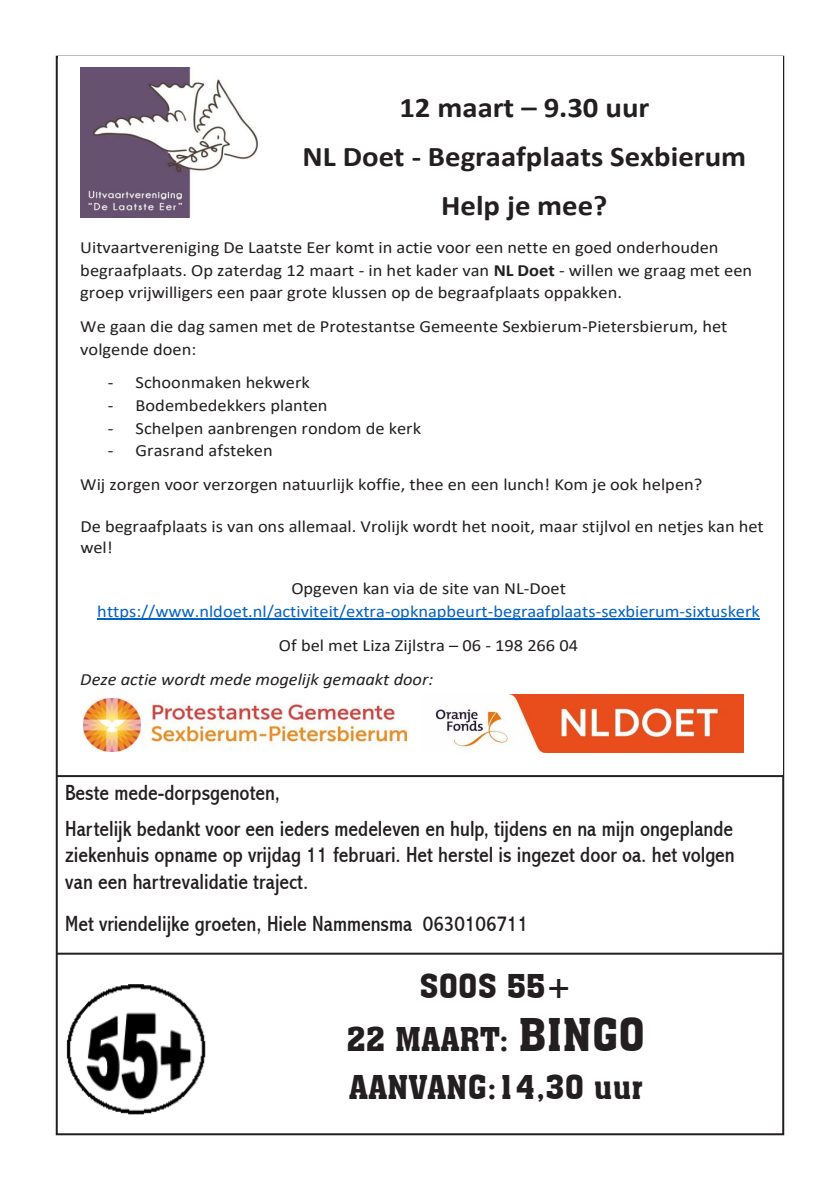
<style>
.page{position:relative;width:840px;height:1191px;background:#fff}
.page>*{position:absolute;margin:0;border:0;box-sizing:border-box;transform-origin:0 0}
.No_Spacing{font:32px "Aachen BT";color:#231f20}
.t1{font:700 28.6px/48.8px "Calibri";color:#231f20;text-align:center;scale:1.08 1}
.No_Spacing-2{font:condensed 22px/26.4px "Abadi";color:#231f20}
.t2{font:17px/22.6px "Calibri";color:#231f20;scale:1.08 1}
.t3{font:17px/22.6px "Calibri";color:#0563c1;text-align:center;scale:1.08 1}
.t4{font:italic 17px/34.2px "Calibri";color:#231f20;scale:1.08 1}
.s1{font-weight:700}
.s2{color:#231f20}
.s3{font-style:normal}
.s4{font-size:44px}
</style>
<div class="page">
<hr style="left:57px;top:775px;width:725px;height:2px;background:#231f20">
<hr style="left:56px;top:952px;width:726px;height:2px;background:#231f20">
<img style="left:66px;top:984px;width:140px;height:130px">
<hr style="left:97px;top:618px;width:662px;height:2px;background:#0563c1">
<img style="left:80px;top:68px;width:177px;height:149px">
<img style="left:84px;top:698px;width:322px;height:53px">
<img style="left:435px;top:695px;width:307px;height:57px">
<p class="t1" style="left:302px;top:83px;width:412px">12 maart – 9.30 uur<br>NL Doet - Begraafplaats Sexbierum<br>Help je mee?</p>
<p class="t2" style="left:80px;top:236px;width:623px">Uitvaartvereniging De Laatste Eer komt in actie voor een nette en goed onderhouden begraafplaats. Op zaterdag 12 maart - in het kader van <span class="s1">NL Doet</span> - willen we graag met een groep vrijwilligers een paar grote klussen op de begraafplaats oppakken.</p>
<p class="t2" style="left:80px;top:315px;width:600px">We gaan die dag samen met de Protestantse Gemeente Sexbierum-Pietersbierum, het volgende doen:</p>
<p class="t2" style="left:108px;top:371px;width:188px">- Schoonmaken hekwerk</p>
<p class="t2" style="left:108px;top:394px;width:205px">- Bodembedekkers planten</p>
<p class="t2" style="left:108px;top:416px;width:291px">- Schelpen aanbrengen rondom de kerk</p>
<p class="t2" style="left:80px;top:433px;width:577px;line-height:34px;text-indent:28px">- Grasrand afsteken<br>Wij zorgen voor verzorgen natuurlijk koffie, thee en een lunch! Kom je ook helpen?</p>
<p class="t2" style="left:80px;top:515px;width:634px;line-height:20.8px">De begraafplaats is van ons allemaal. Vrolijk wordt het nooit, maar stijlvol en netjes kan het wel!</p>
<p class="t3" style="left:97px;top:577px;width:614px"><span class="s2">Opgeven kan via de site van NL-Doet </span>https://www.nldoet.nl/activiteit/extra-opknapbeurt-begraafplaats-sexbierum-sixtuskerk</p>
<p class="t4" style="left:80px;top:627px;width:462px;text-indent:198px"><span class="s3">Of bel met Liza Zijlstra – 06 - 198 266 04<br></span>Deze actie wordt mede mogelijk gemaakt door:</p>
<p class="No_Spacing-2" style="left:65px;top:780px;width:216px">Beste mede-dorpsgenoten,</p>
<p class="No_Spacing-2" style="left:65px;top:816px;width:670px">Hartelijk bedankt voor een ieders medeleven en hulp, tijdens en na mijn ongeplande ziekenhuis opname op vrijdag 11 februari. Het herstel is ingezet door oa. het volgen</p>
<p class="No_Spacing-2" style="left:65px;top:868px;width:244px">van een hartrevalidatie traject.</p>
<p class="No_Spacing-2" style="left:65px;top:911px;width:464px">Met vriendelijke groeten, Hiele Nammensma 0630106711</p>
<p class="No_Spacing" style="left:419px;top:966px;width:154px">SOOS 55+</p>
<p class="No_Spacing" style="left:346px;top:1019px;width:300px">22 MAART: <span class="s4">BINGO</span></p>
<p class="No_Spacing" style="left:349px;top:1067px;width:295px">AANVANG:14,30 uur</p>
</div>
